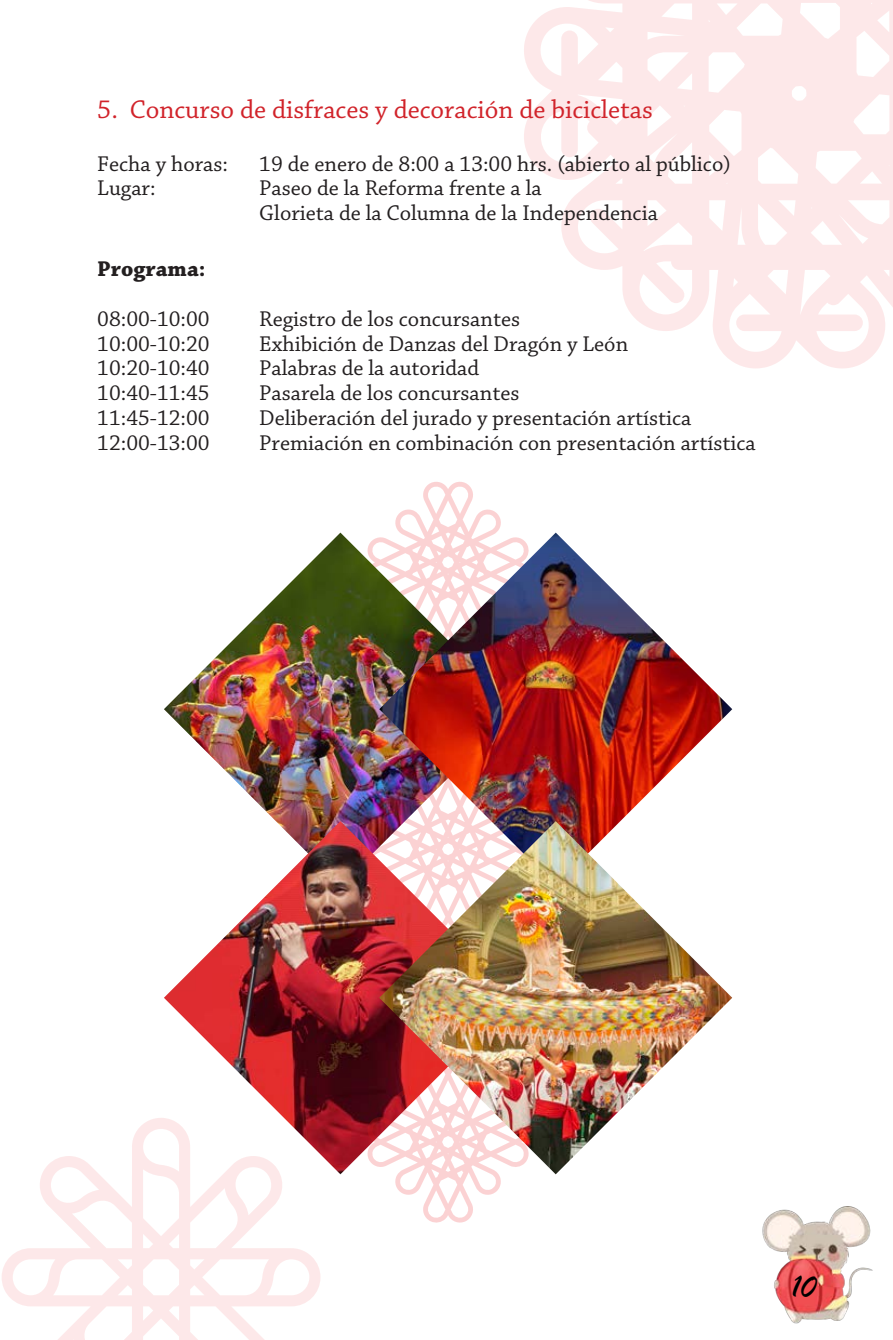
<style>
.page{position:relative;width:893px;height:1340px;background:#fff}
.page>*{position:absolute;margin:0;border:0;box-sizing:border-box;transform-origin:0 0}
.段落样式1{font:33.75px "Brush Script";color:#000}
.段落样式1-2{font:27px "Chaparral Pro";color:#d1232a}
.段落样式1-3{font:22.5px "Chaparral Pro";color:#231f20}
.段落样式1-4{font:700 22.5px "Chaparral Pro";color:#231f20}
</style>
<div class="page">
<img style="left:762px;top:1206px;width:111px;height:118px">
<svg style="left:395px;top:482px;width:106px;height:50px"></svg>
<svg style="left:2px;top:1118px;width:319px;height:221px"></svg>
<svg style="left:524px;top:0;width:369px;height:368px;fill:#fde8e9"></svg>
<img style="left:164px;top:532px;width:215px;height:289px">
<img style="left:164px;top:821px;width:215px;height:353px">
<img style="left:379px;top:532px;width:353px;height:289px">
<svg style="left:366px;top:1059px;width:135px;height:164px"></svg>
<img style="left:379px;top:821px;width:353px;height:353px">
<p class="段落样式1-2" style="left:97px;top:94px;width:557px">5. Concurso de disfraces y decoración de bicicletas</p>
<p class="段落样式1-3" style="left:97px;top:151px;width:132px">Fecha y horas:</p>
<p class="段落样式1-3" style="left:259px;top:151px;width:473px">19 de enero de 8:00 a 13:00 hrs. (abierto al público)</p>
<p class="段落样式1-3" style="left:97px;top:176px;width:60px">Lugar:</p>
<p class="段落样式1-3" style="left:259px;top:176px;width:284px">Paseo de la Reforma frente a la</p>
<p class="段落样式1-3" style="left:259px;top:200px;width:400px">Glorieta de la Columna de la Independencia</p>
<p class="段落样式1-4" style="left:97px;top:256px;width:110px">Programa:</p>
<p class="段落样式1-3" style="left:97px;top:306px;width:114px">08:00-10:00</p>
<p class="段落样式1-3" style="left:259px;top:306px;width:262px">Registro de los concursantes</p>
<p class="段落样式1-3" style="left:97px;top:331px;width:114px">10:00-10:20</p>
<p class="段落样式1-3" style="left:259px;top:331px;width:370px">Exhibición de Danzas del Dragón y León</p>
<p class="段落样式1-3" style="left:97px;top:356px;width:114px">10:20-10:40</p>
<p class="段落样式1-3" style="left:259px;top:356px;width:221px">Palabras de la autoridad</p>
<p class="段落样式1-3" style="left:97px;top:380px;width:114px">10:40-11:45</p>
<p class="段落样式1-3" style="left:259px;top:380px;width:262px">Pasarela de los concursantes</p>
<p class="段落样式1-3" style="left:97px;top:405px;width:114px">11:45-12:00</p>
<p class="段落样式1-3" style="left:259px;top:405px;width:434px">Deliberación del jurado y presentación artística</p>
<p class="段落样式1-3" style="left:97px;top:430px;width:114px">12:00-13:00</p>
<p class="段落样式1-3" style="left:259px;top:430px;width:498px">Premiación en combinación con presentación artística</p>
<p class="段落样式1" style="left:792px;top:1263px;width:25px">10</p>
</div>
